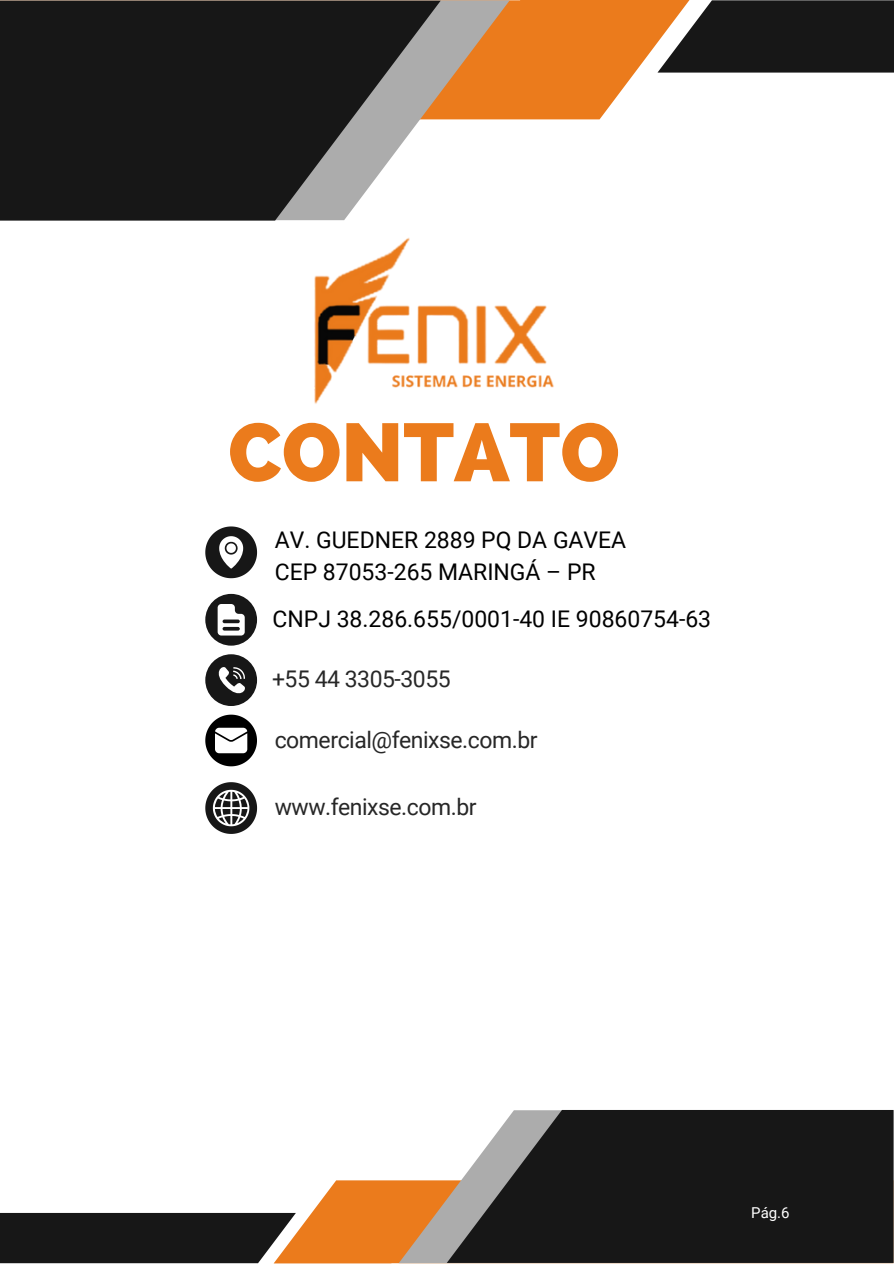
<style>
.page{position:relative;width:894px;height:1264px;background:#fff}
.page>*{position:absolute;margin:0;border:0;box-sizing:border-box;transform-origin:0 0}
.t1{font:800 81.9px "Raleway";color:#eb7b1c}
.t2{font:22.95px/32px "Roboto";color:#000}
.t3{font:22.95px "Roboto";letter-spacing:-.02em;color:#272727}
.t4{font:15px "Roboto";color:#fff}
</style>
<div class="page">
<svg style="left:296px;top:1180px;width:102px;height:82px;fill:#eb7b1c"></svg>
<svg style="left:398px;top:1180px;width:48px;height:82px;fill:#eb7b1c"></svg>
<svg style="left:0;top:1212px;width:296px;height:50px"></svg>
<svg style="left:446px;top:1110px;width:446px;height:152px;fill:#171717"></svg>
<svg style="left:509px;top:0;width:148px;height:119px;fill:#eb7b1c"></svg>
<svg style="left:0;top:0;width:509px;height:120px;fill:#eb7b1c"></svg>
<svg style="left:657px;top:0;width:236px;height:73px"></svg>
<svg style="left:0;top:1px;width:440px;height:219px;fill:#171717"></svg>
<svg style="left:205px;top:526px;width:52px;height:52px"></svg>
<svg style="left:205px;top:594px;width:52px;height:51px"></svg>
<svg style="left:222px;top:619px;width:18px;height:4px"></svg>
<hr style="left:222px;top:627px;width:18px;height:3px;background:#171717;border-radius:2px">
<div style="left:205px;top:654px;width:52px;height:52px;background:#171717;border-radius:50%"></div>
<svg style="left:212px;top:667px;width:33px;height:33px"></svg>
<svg style="left:205px;top:714px;width:52px;height:52px"></svg>
<svg style="left:205px;top:782px;width:52px;height:52px"></svg>
<img style="left:247px;top:220px;width:307px;height:184px">
<h1 class="t1" style="left:228px;top:404px;width:393px">CONTATO</h1>
<p class="t2" style="left:275px;top:523px;width:353px">AV. GUEDNER 2889 PQ DA GAVEA<br>CEP 87053-265 MARINGÁ – PR</p>
<p class="t2" style="left:272px;top:603px;width:440px">CNPJ 38.286.655/0001-40 IE 90860754-63</p>
<p class="t3" style="left:272px;top:665px;width:180px">+55 44 3305-3055</p>
<p class="t3" style="left:275px;top:727px;width:264px">comercial@fenixse.com.br</p>
<p class="t3" style="left:275px;top:793px;width:203px">www.fenixse.com.br</p>
<p class="t4" style="left:751px;top:1204px;width:40px">Pág.6</p>
</div>
